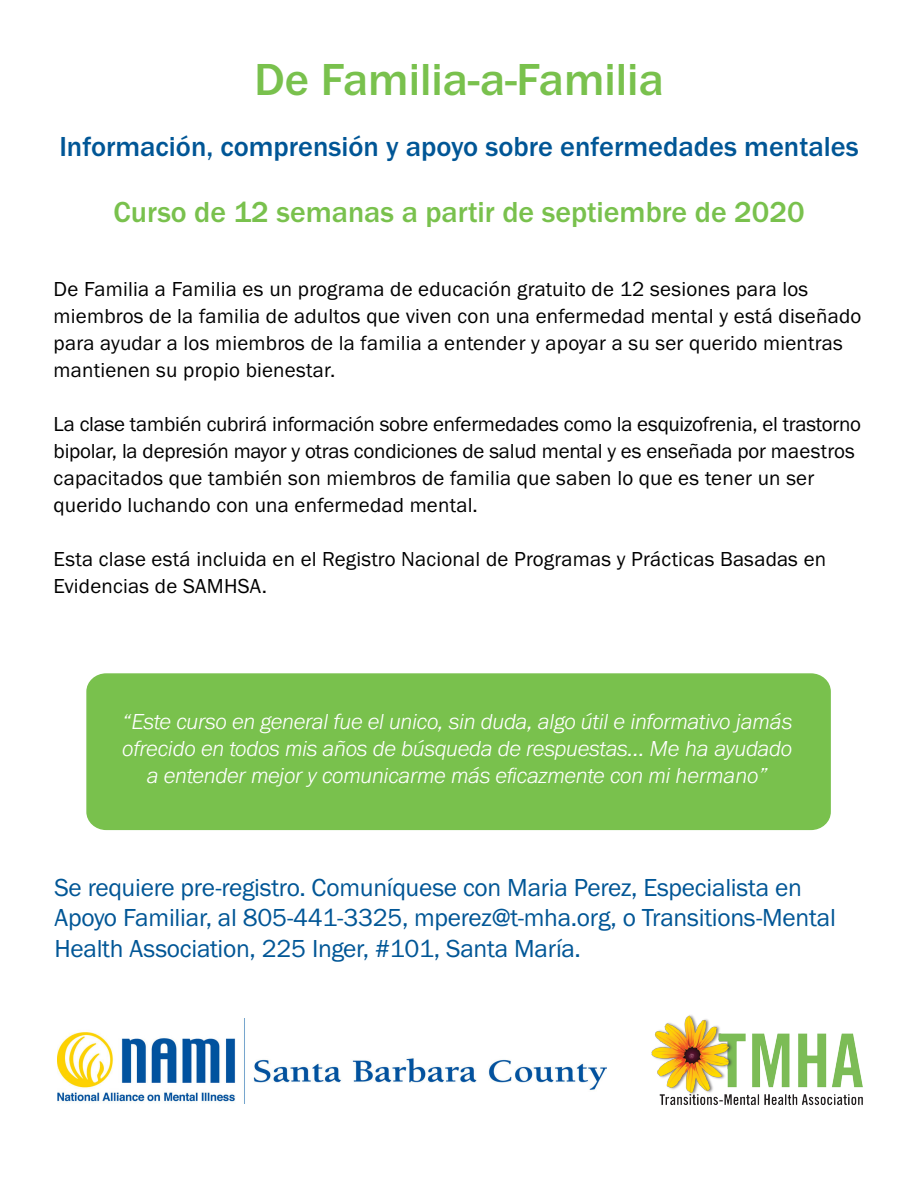
<style>
.page{position:relative;width:918px;height:1188px;background:#fff}
.page>*{position:absolute;margin:0;border:0;box-sizing:border-box;transform-origin:0 0}
.t1{font:500 46.5px "Franklin Gothic URW";color:#79c14d}
.t2{font:500 30px "Franklin Gothic URW";color:#79c14d}
.t3{font:500 28.5px "Franklin Gothic URW";color:#005696}
.t4{font:25.5px/30.6px "Franklin Gothic URW Boo";letter-spacing:-.01em;color:#005696}
.t5{font:italic 300 22.5px/27px "Franklin Gothic URW";letter-spacing:-.01em;color:#fff;text-align:center}
.t6{font:21px/27px "Franklin Gothic URW Boo";letter-spacing:.01em;color:#000}
.t7{font:21px/27px "Franklin Gothic URW Boo";letter-spacing:-.01em;color:#000}
</style>
<div class="page">
<div style="left:87px;top:674px;width:743px;height:155px;background:#79c14d;border-radius:18px"></div>
<div style="left:86px;top:673px;width:745px;height:157px;border:2px solid #79c14d;border-radius:18px"></div>
<img style="left:57px;top:1018px;width:549px;height:86px">
<img style="left:651px;top:1015px;width:212px;height:90px">
<h1 class="t1" style="left:254px;top:51px;width:411px">De Familia-a-Familia</h1>
<h3 class="t3" style="left:59px;top:129px;width:801px">Información, comprensión y apoyo sobre enfermedades mentales</h3>
<h2 class="t2" style="left:114px;top:193px;width:693px">Curso de 12 semanas a partir de septiembre de 2020</h2>
<p class="t6" style="left:54px;top:275px;width:809px">De Familia a Familia es un programa de educación gratuito de 12 sesiones para los miembros de la familia de adultos que viven con una enfermedad mental y está diseñado para ayudar a los miembros de la familia a entender y apoyar a su ser querido mientras mantienen su propio bienestar.</p>
<p class="t7" style="left:54px;top:410px;width:809px">La clase también cubrirá información sobre enfermedades como la esquizofrenia, el trastorno bipolar, la depresión mayor y otras condiciones de salud mental y es enseñada por maestros capacitados que también son miembros de familia que saben lo que es tener un ser querido luchando con una enfermedad mental.</p>
<p class="t6" style="left:54px;top:545px;width:774px">Esta clase está incluida en el Registro Nacional de Programas y Prácticas Basadas en<br>Evidencias de SAMHSA.</p>
<p class="t5" style="left:123px;top:708px;width:672px">“Este curso en general fue el unico, sin duda, algo útil e informativo jamás ofrecido en todos mis años de búsqueda de respuestas... Me ha ayudado a entender mejor y comunicarme más eficazmente con mi hermano”</p>
<p class="t4" style="left:54px;top:871px;width:783px">Se requiere pre-registro. Comuníquese con Maria Perez, Especialista en<br>Apoyo Familiar, al 805-441-3325, mperez@t-mha.org, o Transitions-Mental<br>Health Association, 225 Inger, #101, Santa María.</p>
</div>
